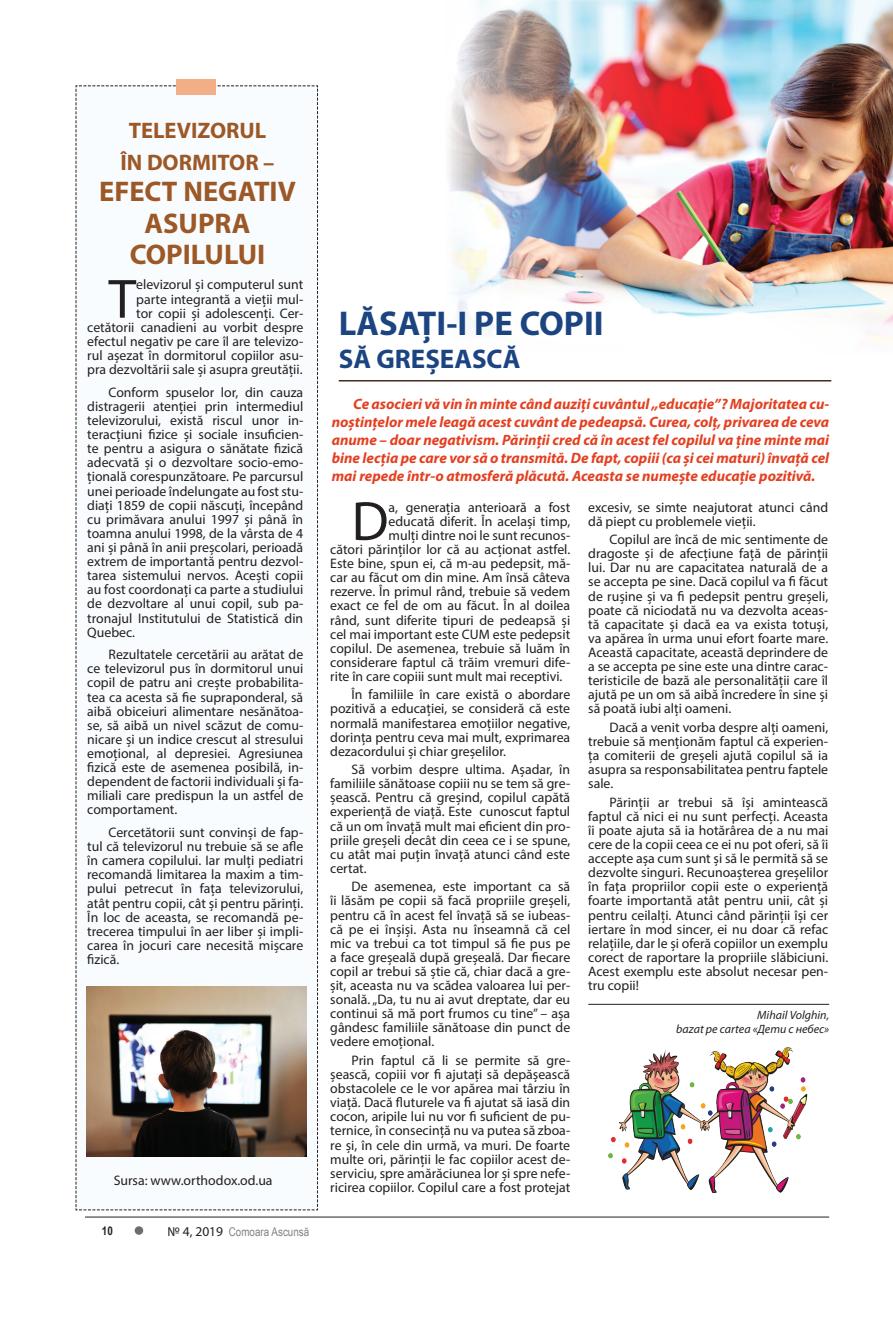
<style>
.page{position:relative;width:893px;height:1319px;background:#fff}
.page>*{position:absolute;margin:0;border:0;box-sizing:border-box;transform-origin:0 0}
.Заглавие{font:55.65px "Myriad Pro";color:#231f20}
.Заглавие-2{font:700 34.5px "Myriad Pro";color:#1b4481}
.Заглавие-3{font:700 28.5px/31.5px "Myriad Pro";color:#9c5826;text-align:center}
.Заглавие-4{font:700 27px "Myriad Pro";color:#1b4481}
.Заглавие-5{font:700 22.5px/31.5px "Myriad Pro";color:#9c5826;text-align:center}
.Заглавие-6{font:italic 700 15px/18px "Myriad Pro";color:#e43f20;text-align:justify}
.Заглавие-7{font:13.8px/14.1px "Myriad Pro";color:#231f20;text-align:justify}
.Заглавие-8{font:italic 12px/14.1px "Myriad Pro";color:#231f20;text-align:right}
.t1{font:12px "Arial Narrow";color:#808285}
.t2{font:700 12px "Arial Narrow";color:#231f20}
.s1{font-family:"Myriad Pro";font-size:13.5px;color:#231f20}
</style>
<div class="page">
<svg style="left:135px;top:1225px;width:8px;height:9px"></svg>
<hr style="left:85px;top:1216px;width:744px;height:1px;background:#231f20">
<svg style="left:76px;top:85px;width:242px;height:1124px"></svg>
<img style="left:449px;top:0;width:444px;height:343px">
<hr style="left:339px;top:380px;width:492px;height:1px;background:#472a1e">
<img style="left:87px;top:986px;width:219px;height:169px">
<div style="left:177px;top:79px;width:39px;height:15px;background:#f1ae87"></div>
<img style="left:609px;top:1047px;width:199px;height:145px">
<hr style="left:588px;top:1003px;width:241px;height:1px;background:#231f20">
<p class="Заглавие-5" style="left:121px;top:114px;width:156px">TELEVIZORUL<br>ÎN DORMITOR –</p>
<p class="Заглавие-3" style="left:99px;top:175px;width:198px">EFECT NEGATIV<br>ASUPRA<br>COPILULUI</p>
<p class="Заглавие-7" style="left:87px;top:277px;width:218px;text-align:right">elevizorul și computerul sunt<br>parte integrantă a vieții mul-<br>tor copii și adolescenți. Cer&shy;cetătorii canadieni au vorbit despre efectul negativ pe care îl are televizo&shy;rul așezat în dormitorul copiilor asu&shy;pra dezvoltării sale și asupra greutății.</p>
<p class="Заглавие-7" style="left:87px;top:385px;width:218px;text-indent:21px">Conform spuselor lor, din cauza distragerii atenției prin intermediul televizorului, există riscul unor in&shy;teracțiuni fizice și sociale insuficien&shy;te pentru a asigura o sănătate fizică adecvată și o dezvoltare socio-emo&shy;țională corespunzătoare. Pe parcursul unei perioade îndelungate au fost stu&shy;diați 1859 de copii născuți, începând cu primăvara anului 1997 și până în toamna anului 1998, de la vârsta de 4 ani și până în anii preșcolari, perioadă extrem de importantă pentru dezvol&shy;tarea sistemului nervos. Acești copii au fost coordonați ca parte a studiului de dezvoltare al unui copil, sub pa&shy;tronajul Institutului de Statistică din Quebec.</p>
<p class="Заглавие-7" style="left:87px;top:647px;width:218px;text-indent:21px">Rezultatele cercetării au arătat de ce televizorul pus în dormitorul unui copil de patru ani crește probabilita&shy;tea ca acesta să fie supraponderal, să aibă obiceiuri alimentare nesănătoa&shy;se, să aibă un nivel scăzut de comu&shy;nicare și un indice crescut al stresului emoțional, al depresiei. Agresiunea fizică este de asemenea posibilă, in&shy;dependent de factorii individuali și fa&shy;miliali care predispun la un astfel de comportament.</p>
<p class="Заглавие-7" style="left:87px;top:825px;width:218px;text-indent:21px">Cercetătorii sunt convinși de fap&shy;tul că televizorul nu trebuie să se afle în camera copilului. Iar mulți pediatri recomandă limitarea la maxim a tim&shy;pului petrecut în fața televizorului, atât pentru copii, cât și pentru părinți.<br>În loc de aceasta, se recomandă pe&shy;trecerea timpului în aer liber și impli&shy;carea în jocuri care necesită mișcare fizică.</p>
<p class="Заглавие" style="left:109px;top:264px;width:29px">T</p>
<p class="Заглавие-7" style="left:114px;top:1172px;width:160px">Sursa: www.orthodox.od.ua</p>
<p class="t2" style="left:102px;top:1221px;width:12px">10</p>
<p class="t1" style="left:168px;top:1222px;width:143px"><span class="s1">№ 4, 2019</span> Comoara Ascunsă</p>
<p class="Заглавие-2" style="left:339px;top:301px;width:266px">LĂSAȚI-I PE COPII</p>
<p class="Заглавие-4" style="left:339px;top:341px;width:183px">SĂ GREȘEASCĂ</p>
<p class="Заглавие-6" style="left:332px;top:394px;width:499px;text-indent:21px">Ce asocieri vă vin în minte când auziți cuvântul „educație”? Majoritatea cu&shy;noștințelor mele leagă acest cuvânt de pedeapsă. Curea, colț, privarea de ceva anume – doar negativism. Părinții cred că în acest fel copilul va ține minte mai bine lecția pe care vor să o transmită. De fapt, copiii (ca și cei maturi) învață cel mai repede într-o atmosferă plăcută. Aceasta se numește educație pozitivă.</p>
<p class="Заглавие" style="left:352px;top:487px;width:39px">D</p>
<p class="Заглавие-7" style="left:389px;top:499px;width:183px">a, generația anterioară a fost</p>
<p class="Заглавие-7" style="left:389px;top:514px;width:183px">educată diferit. În același timp,</p>
<p class="Заглавие-7" style="left:389px;top:528px;width:183px">mulți dintre noi le sunt recunos-</p>
<p class="Заглавие-7" style="left:330px;top:542px;width:241px">cători părinților lor că au acționat astfel.</p>
<p class="Заглавие-7" style="left:330px;top:556px;width:241px">Este bine, spun ei, că m-au pedepsit, mă-</p>
<p class="Заглавие-7" style="left:330px;top:570px;width:241px">car au făcut om din mine. Am însă câteva</p>
<p class="Заглавие-7" style="left:330px;top:584px;width:241px">rezerve. În primul rând, trebuie să vedem</p>
<p class="Заглавие-7" style="left:330px;top:598px;width:241px">exact ce fel de om au făcut. În al doilea</p>
<p class="Заглавие-7" style="left:330px;top:612px;width:241px">rând, sunt diferite tipuri de pedeapsă și</p>
<p class="Заглавие-7" style="left:330px;top:626px;width:241px">cel mai important este CUM este pedepsit</p>
<p class="Заглавие-7" style="left:330px;top:640px;width:241px">copilul. De asemenea, trebuie să luăm în</p>
<p class="Заглавие-7" style="left:330px;top:655px;width:241px">considerare faptul că trăim vremuri dife-</p>
<p class="Заглавие-7" style="left:330px;top:669px;width:234px">rite în care copiii sunt mult mai receptivi.</p>
<p class="Заглавие-7" style="left:330px;top:687px;width:241px;text-indent:21px">În familiile în care există o abordare pozitivă a educației, se consideră că este normală manifestarea emoțiilor negative, dorința pentru ceva mai mult, exprimarea dezacordului și chiar greșelilor.</p>
<p class="Заглавие-7" style="left:330px;top:762px;width:241px;text-indent:21px">Să vorbim despre ultima. Așadar, în familiile sănătoase copiii nu se tem să gre&shy;șească. Pentru că greșind, copilul capătă experiență de viață. Este cunoscut faptul că un om învață mult mai eficient din pro&shy;priile greșeli decât din ceea ce i se spune, cu atât mai puțin învață atunci când este certat.</p>
<p class="Заглавие-7" style="left:330px;top:879px;width:241px;text-indent:21px">De asemenea, este important ca să îi lăsăm pe copii să facă propriile greșeli, pentru că în acest fel învață să se iubeas&shy;că pe ei înșiși. Asta nu înseamnă că cel mic va trebui ca tot timpul să fie pus pe a face greșeală după greșeală. Dar fiecare copil ar trebui să știe că, chiar dacă a gre&shy;șit, aceasta nu va scădea valoarea lui per&shy;sonală. „Da, tu nu ai avut dreptate, dar eu continui să mă port frumos cu tine” – așa gândesc familiile sănătoase din punct de vedere emoțional.</p>
<p class="Заглавие-7" style="left:330px;top:1052px;width:241px;text-indent:21px">Prin faptul că li se permite să gre&shy;șească, copiii vor fi ajutați să depășească obstacolele ce le vor apărea mai târziu în viață. Dacă fluturele va fi ajutat să iasă din cocon, aripile lui nu vor fi suficient de pu&shy;ternice, în consecință nu va putea să zboa&shy;re și, în cele din urmă, va muri. De foarte multe ori, părinții le fac copiilor acest de&shy;serviciu, spre amărăciunea lor și spre nefe&shy;ricirea copiilor. Copilul care a fost protejat</p>
<p class="Заглавие-7" style="left:588px;top:499px;width:241px">excesiv, se simte neajutorat atunci când dă piept cu problemele vieții.</p>
<p class="Заглавие-7" style="left:588px;top:532px;width:241px;text-indent:21px">Copilul are încă de mic sentimente de dragoste și de afecțiune față de părinții lui. Dar nu are capacitatea naturală de a se accepta pe sine. Dacă copilul va fi făcut de rușine și va fi pedepsit pentru greșeli, poate că niciodată nu va dezvolta aceas&shy;tă capacitate și dacă ea va exista totuși, va apărea în urma unui efort foarte mare.<br>Această capacitate, această deprindere de a se accepta pe sine este una dintre carac&shy;teristicile de bază ale personalității care îl ajută pe un om să aibă încredere în sine și să poată iubi alți oameni.</p>
<p class="Заглавие-7" style="left:588px;top:719px;width:241px;text-indent:21px">Dacă a venit vorba despre alți oameni, trebuie să menționăm faptul că experien&shy;ța comiterii de greșeli ajută copilul să ia asupra sa responsabilitatea pentru faptele sale.</p>
<p class="Заглавие-7" style="left:588px;top:794px;width:241px;text-indent:21px">Părinții ar trebui să își amintească faptul că nici ei nu sunt perfecți. Aceasta îi poate ajuta să ia hotărârea de a nu mai cere de la copii ceea ce ei nu pot oferi, să îi accepte așa cum sunt și să le permită să se dezvolte singuri. Recunoașterea greșelilor în fața propriilor copii este o experiență foarte importantă atât pentru unii, cât și pentru ceilalți. Atunci când părinții își cer iertare în mod sincer, ei nu doar că refac relațiile, dar le și oferă copiilor un exemplu corect de raportare la propriile slăbiciuni.<br>Acest exemplu este absolut necesar pen&shy;tru copii!</p>
<p class="Заглавие-8" style="left:676px;top:1007px;width:154px">Mihail Volghin,<br>bazat pe cartea «Дети с небес»</p>
</div>
